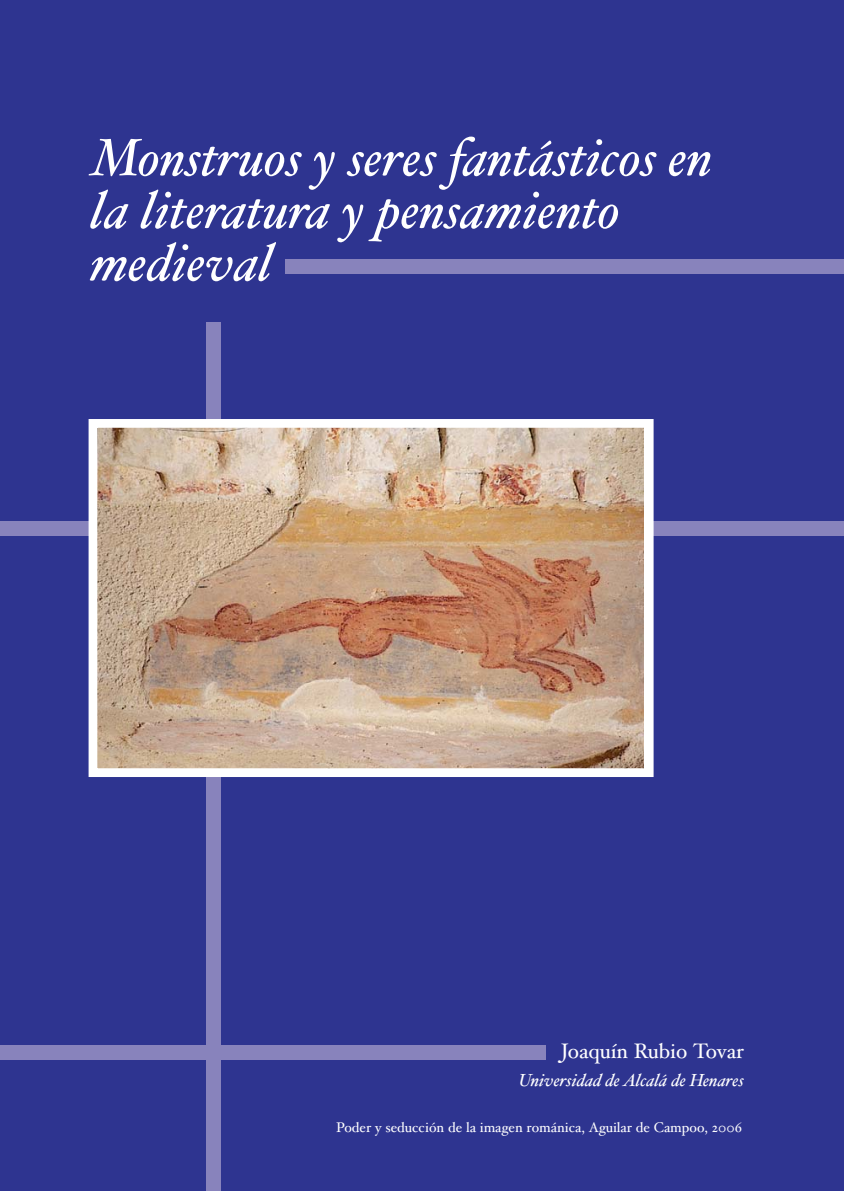
<style>
.page{position:relative;width:844px;height:1191px;background:#fff}
.page>*{position:absolute;margin:0;border:0;box-sizing:border-box;transform-origin:0 0}
.t1{font:italic 52.5px/52.5px "Hoefler Text";color:#fff}
.t2{font:21px "Hoefler Text";color:#fff}
.t3{font:italic 17.5px "Hoefler Text";color:#fff}
.t4{font:14px "Hoefler Text";color:#fff}
</style>
<div class="page">
<div style="left:0;top:0;width:843px;height:1191px;background:#2e3490"></div>
<div style="left:206px;top:323px;width:15px;height:868px;background:#8883bc"></div>
<div style="left:0;top:521px;width:843px;height:15px;background:#8883bc"></div>
<div style="left:0;top:1045px;width:545px;height:15px;background:#8883bc"></div>
<div style="left:285px;top:259px;width:558px;height:15px;background:#8883bc"></div>
<img style="left:99px;top:429px;width:544px;height:338px">
<div style="left:89px;top:419px;width:564px;height:358px;border:9px solid #fff"></div>
<p class="t1" style="left:90px;top:137px;width:623px">Monstruos y seres fantásticos en la literatura y pensamiento medieval</p>
<p class="t2" style="left:560px;top:1043px;width:184px">Joaquín Rubio Tovar</p>
<p class="t3" style="left:518px;top:1073px;width:226px">Universidad de Alcalá de Henares</p>
<p class="t4" style="left:336px;top:1121px;width:407px">Poder y seducción de la imagen románica, Aguilar de Campoo, 2006</p>
</div>
